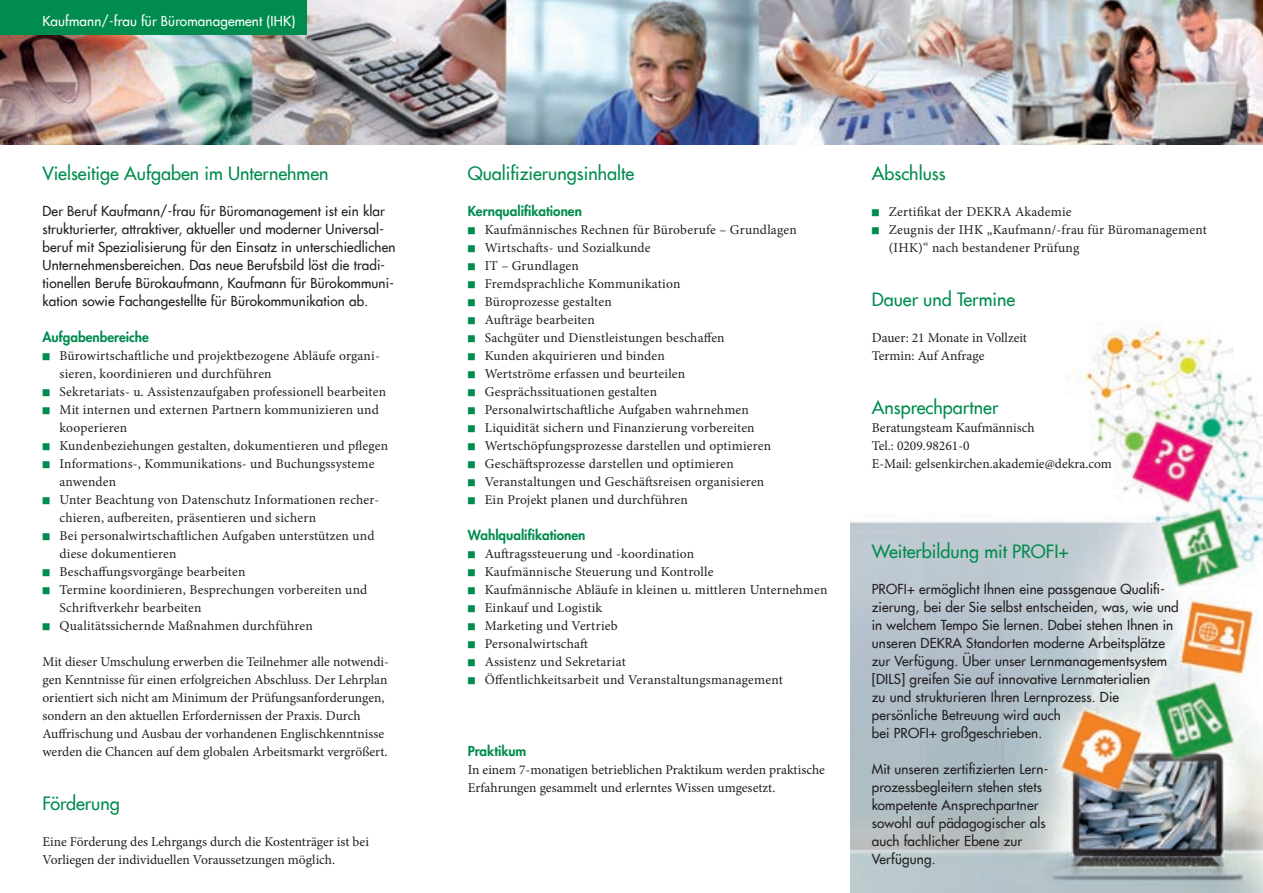
<style>
.page{position:relative;width:1263px;height:893px;background:#fff}
.page>*{position:absolute;margin:0;border:0;box-sizing:border-box;transform-origin:0 0}
.t1{font:500 18px "Futura Com";color:#008c4e}
.t2{font:13.5px/18px "Minion Pro";letter-spacing:.01em;color:#231f20}
.t3{font:500 13.5px/18px "Futura Com";letter-spacing:.01em;color:#231f20}
.t4{font:800 13.5px "Futura Com";color:#008c4e}
.t5{font:500 13.5px "Futura Com";letter-spacing:.01em;color:#fff}
</style>
<div class="page">
<img style="left:850px;top:326px;width:413px;height:567px">
<img style="left:0;top:0;width:1263px;height:145px">
<div style="left:0;top:0;width:306px;height:34px;background:#008c4e"></div>
<p class="t5" style="left:43px;top:11px;width:254px">Kaufmann/-frau für Büromanagement (IHK)</p>
<h1 class="t1" style="left:43px;top:160px;width:288px">Vielseitige Aufgaben im Unternehmen</h1>
<p class="t3" style="left:43px;top:201px;width:354px">Der Beruf Kaufmann/-frau für Büromanagement ist ein klar strukturierter, attraktiver, aktueller und moderner Universal&shy;beruf mit Spezialisierung für den Einsatz in unterschiedlichen Unternehmensbereichen. Das neue Berufsbild löst die tradi&shy;tionellen Berufe Bürokaufmann, Kaufmann für Bürokommuni&shy;kation sowie Fachangestellte für Bürokommunikation ab.</p>
<p class="t4" style="left:43px;top:327px;width:108px">Aufgabenbereiche</p>
<p class="t2" style="left:60px;top:347px;width:330px">Bürowirtschaftliche und projektbezogene Abläufe organi&shy;sieren, koordinieren und durchführen<br>Sekretariats- u. Assistenzaufgaben professionell bearbeiten Mit internen und externen Partnern kommunizieren und kooperieren<br>Kundenbeziehungen gestalten, dokumentieren und pflegen Informations-, Kommunikations- und Buchungssysteme anwenden<br>Unter Beachtung von Datenschutz Informationen recher&shy;chieren, aufbereiten, präsentieren und sichern<br>Bei personalwirtschaftlichen Aufgaben unterstützen und diese dokumentieren<br>Beschaffungsvorgänge bearbeiten<br>Termine koordinieren, Besprechungen vorbereiten und Schriftverkehr bearbeiten<br>Qualitätssichernde Maßnahmen durchführen</p>
<p class="t2" style="left:43px;top:653px;width:348px">Mit dieser Umschulung erwerben die Teilnehmer alle notwendi&shy;gen Kenntnisse für einen erfolgreichen Abschluss. Der Lehrplan orientiert sich nicht am Minimum der Prüfungsanforderungen, sondern an den aktuellen Erfordernissen der Praxis. Durch Auffrischung und Ausbau der vorhandenen Englischkenntnisse werden die Chancen auf dem globalen Arbeitsmarkt vergrößert.</p>
<h1 class="t1" style="left:43px;top:790px;width:79px">Förderung</h1>
<p class="t2" style="left:43px;top:833px;width:328px">Eine Förderung des Lehrgangs durch die Kostenträger ist bei<br>Vorliegen der individuellen Voraussetzungen möglich.</p>
<h1 class="t1" style="left:468px;top:160px;width:168px">Qualifizierungsinhalte</h1>
<p class="t4" style="left:468px;top:201px;width:116px">Kernqualifikationen</p>
<p class="t2" style="left:485px;top:221px;width:313px">Kaufmännisches Rechnen für Büroberufe – Grundlagen Wirtschafts- und Sozialkunde<br>IT – Grundlagen<br>Fremdsprachliche Kommunikation<br>Büroprozesse gestalten<br>Aufträge bearbeiten<br>Sachgüter und Dienstleistungen beschaffen<br>Kunden akquirieren und binden<br>Wertströme erfassen und beurteilen Gesprächssituationen gestalten<br>Personalwirtschaftliche Aufgaben wahrnehmen Liquidität sichern und Finanzierung vorbereiten Wertschöpfungsprozesse darstellen und optimieren Geschäftsprozesse darstellen und optimieren Veranstaltungen und Geschäftsreisen organisieren<br>Ein Projekt planen und durchführen</p>
<p class="t4" style="left:468px;top:525px;width:119px">Wahlqualifikationen</p>
<p class="t2" style="left:485px;top:545px;width:344px">Auftragssteuerung und -koordination<br>Kaufmännische Steuerung und Kontrolle<br>Kaufmännische Abläufe in kleinen u. mittleren Unternehmen Einkauf und Logistik<br>Marketing und Vertrieb<br>Personalwirtschaft<br>Assistenz und Sekretariat<br>Öffentlichkeitsarbeit und Veranstaltungsmanagement</p>
<p class="t4" style="left:468px;top:741px;width:60px">Praktikum</p>
<p class="t2" style="left:468px;top:761px;width:359px">In einem 7-monatigen betrieblichen Praktikum werden praktische<br>Erfahrungen gesammelt und erlerntes Wissen umgesetzt.</p>
<h1 class="t1" style="left:872px;top:160px;width:75px">Abschluss</h1>
<p class="t2" style="left:889px;top:203px;width:320px">Zertifikat der DEKRA Akademie<br>Zeugnis der IHK „Kaufmann/-frau für Büromanagement (IHK)“ nach bestandener Prüfung</p>
<h1 class="t1" style="left:872px;top:286px;width:145px">Dauer und Termine</h1>
<p class="t2" style="left:872px;top:329px;width:157px">Dauer: 21 Monate in Vollzeit<br>Termin: Auf Anfrage</p>
<h1 class="t1" style="left:872px;top:394px;width:128px">Ansprechpartner</h1>
<p class="t2" style="left:872px;top:419px;width:242px">Beratungsteam Kaufmännisch<br>Tel.: 0209.98261-0<br>E-Mail: gelsenkirchen.akademie@dekra.com</p>
<h1 class="t1" style="left:872px;top:538px;width:199px">Weiterbildung mit PROFI+</h1>
<p class="t3" style="left:872px;top:579px;width:309px">PROFI+ ermöglicht Ihnen eine passgenaue Qualifi&shy;zierung, bei der Sie selbst entscheiden, was, wie und in welchem Tempo Sie lernen. Dabei stehen Ihnen in unseren DEKRA Standorten moderne Arbeitsplätze zur Verfügung. Über unser Lernmanagementsystem [DILS] greifen Sie auf innovative Lernmaterialien<br>zu und strukturieren Ihren Lernprozess. Die persönliche Betreuung wird auch<br>bei PROFI+ großgeschrieben.</p>
<p class="t3" style="left:872px;top:759px;width:178px">Mit unseren zertifizierten Lern&shy;prozessbegleitern stehen stets kompetente Ansprechpartner sowohl auf pädagogischer als auch fachlicher Ebene zur<br>Verfügung.</p>
</div>
